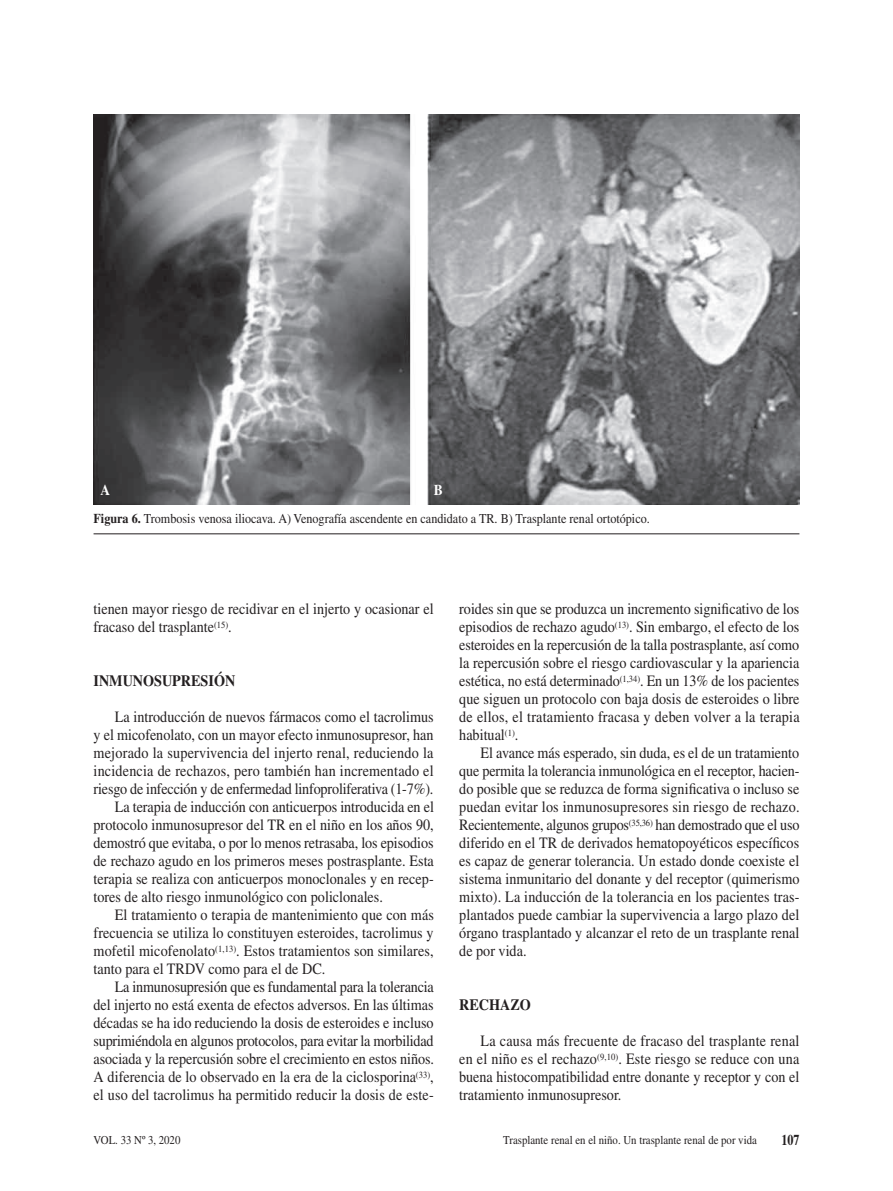
<style>
.page{position:relative;width:893px;height:1191px;background:#fff}
.page>*{position:absolute;margin:0;border:0;box-sizing:border-box;transform-origin:0 0}
.t1{font:15.75px/18px "Times LT Std";color:#231f20;text-align:justify;scale:.9 1}
.t2{font:700 15.75px "Times LT Std";color:#231f20;scale:.9 1}
.t3{font:700 15px "Times LT Std";color:#231f20;scale:.8 1}
.t4{font:700 15px "Times LT Std";color:#fff;scale:.9 1}
.t5{font:13.5px "Times LT Std";color:#231f20;scale:.9 1}
.t6{font:12px "Times LT Std";color:#231f20;scale:.9 1}
.s1{font-weight:700}
</style>
<div class="page">
<img style="left:94px;top:115px;width:705px;height:389px">
<hr style="left:94px;top:533px;width:705px;height:1px;background:#231f20">
<p class="t4" style="left:101px;top:480px;width:12px">A</p>
<p class="t4" style="left:434px;top:480px;width:12px">B</p>
<p class="t5" style="left:94px;top:511px;width:620px"><span class="s1">Figura 6.</span> Trombosis venosa iliocava. A) Venografía ascendente en candidato a TR. B) Trasplante renal ortotópico.</p>
<p class="t1" style="left:94px;top:599px;width:379px">tienen mayor riesgo de recidivar en el injerto y ocasionar el fracaso del trasplante<sup>(15)</sup>.</p>
<p class="t2" style="left:94px;top:671px;width:159px">INMUNOSUPRESIÓN</p>
<p class="t1" style="left:115px;top:707px;width:356px">La introducción de nuevos fármacos como el tacrolimus</p>
<p class="t1" style="left:94px;top:725px;width:379px">y el micofenolato, con un mayor efecto inmunosupresor, han</p>
<p class="t1" style="left:94px;top:743px;width:379px">mejorado la supervivencia del injerto renal, reduciendo la</p>
<p class="t1" style="left:94px;top:761px;width:379px">incidencia de rechazos, pero también han incrementado el</p>
<p class="t1" style="left:94px;top:779px;width:379px">riesgo de infección y de enfermedad linfoproliferativa (1-7%).</p>
<p class="t1" style="left:115px;top:797px;width:356px">La terapia de inducción con anticuerpos introducida en el</p>
<p class="t1" style="left:94px;top:815px;width:379px">protocolo inmunosupresor del TR en el niño en los años 90,</p>
<p class="t1" style="left:94px;top:833px;width:379px">demostró que evitaba, o por lo menos retrasaba, los episodios</p>
<p class="t1" style="left:94px;top:851px;width:380px">de rechazo agudo en los primeros meses postrasplante. Esta</p>
<p class="t1" style="left:94px;top:869px;width:379px">terapia se realiza con anticuerpos monoclonales y en recep-</p>
<p class="t1" style="left:94px;top:887px;width:323px">tores de alto riesgo inmunológico con policlonales.</p>
<p class="t1" style="left:115px;top:905px;width:356px">El tratamiento o terapia de mantenimiento que con más</p>
<p class="t1" style="left:94px;top:923px;width:379px">frecuencia se utiliza lo constituyen esteroides, tacrolimus y</p>
<p class="t1" style="left:94px;top:941px;width:379px">mofetil micofenolato<sup>(1,13)</sup>. Estos tratamientos son similares,</p>
<p class="t1" style="left:94px;top:959px;width:259px">tanto para el TRDV como para el de DC.</p>
<p class="t1" style="left:115px;top:977px;width:356px">La inmunosupresión que es fundamental para la tolerancia</p>
<p class="t1" style="left:94px;top:995px;width:379px">del injerto no está exenta de efectos adversos. En las últimas</p>
<p class="t1" style="left:94px;top:1013px;width:379px">décadas se ha ido reduciendo la dosis de esteroides e incluso</p>
<p class="t1" style="left:94px;top:1031px;width:379px">suprimiéndola en algunos protocolos, para evitar la morbilidad</p>
<p class="t1" style="left:94px;top:1049px;width:380px">asociada y la repercusión sobre el crecimiento en estos niños.</p>
<p class="t1" style="left:94px;top:1067px;width:379px">A diferencia de lo observado en la era de la ciclosporina<sup>(33)</sup>,</p>
<p class="t1" style="left:94px;top:1085px;width:379px">el uso del tacrolimus ha permitido reducir la dosis de este-</p>
<p class="t1" style="left:459px;top:599px;width:380px">roides sin que se produzca un incremento significativo de los episodios de rechazo agudo<sup>(13)</sup>. Sin embargo, el efecto de los esteroides en la repercusión de la talla postrasplante, así como la repercusión sobre el riesgo cardiovascular y la apariencia estética, no está determinado<sup>(1,34)</sup>. En un 13% de los pacientes que siguen un protocolo con baja dosis de esteroides o libre de ellos, el tratamiento fracasa y deben volver a la terapia habitual<sup>(1)</sup>.</p>
<p class="t1" style="left:459px;top:743px;width:380px;text-indent:21px">El avance más esperado, sin duda, es el de un tratamiento que permita la tolerancia inmunológica en el receptor, hacien&shy;do posible que se reduzca de forma significativa o incluso se puedan evitar los inmunosupresores sin riesgo de rechazo.<br>Recientemente, algunos grupos<sup>(35,36)</sup> han demostrado que el uso diferido en el TR de derivados hematopoyéticos específicos es capaz de generar tolerancia. Un estado donde coexiste el sistema inmunitario del donante y del receptor (quimerismo mixto). La inducción de la tolerancia en los pacientes tras&shy;plantados puede cambiar la supervivencia a largo plazo del órgano trasplantado y alcanzar el reto de un trasplante renal de por vida.</p>
<p class="t2" style="left:459px;top:995px;width:81px">RECHAZO</p>
<p class="t1" style="left:459px;top:1031px;width:380px;text-indent:21px">La causa más frecuente de fracaso del trasplante renal en el niño es el rechazo<sup>(9,10)</sup>. Este riesgo se reduce con una buena histocompatibilidad entre donante y receptor y con el tratamiento inmunosupresor.</p>
<p class="t6" style="left:94px;top:1133px;width:98px">VOL. 33 Nº 3, 2020</p>
<p class="t6" style="left:503px;top:1133px;width:283px">Trasplante renal en el niño. Un trasplante renal de por vida</p>
<p class="t3" style="left:781px;top:1130px;width:24px">107</p>
</div>
